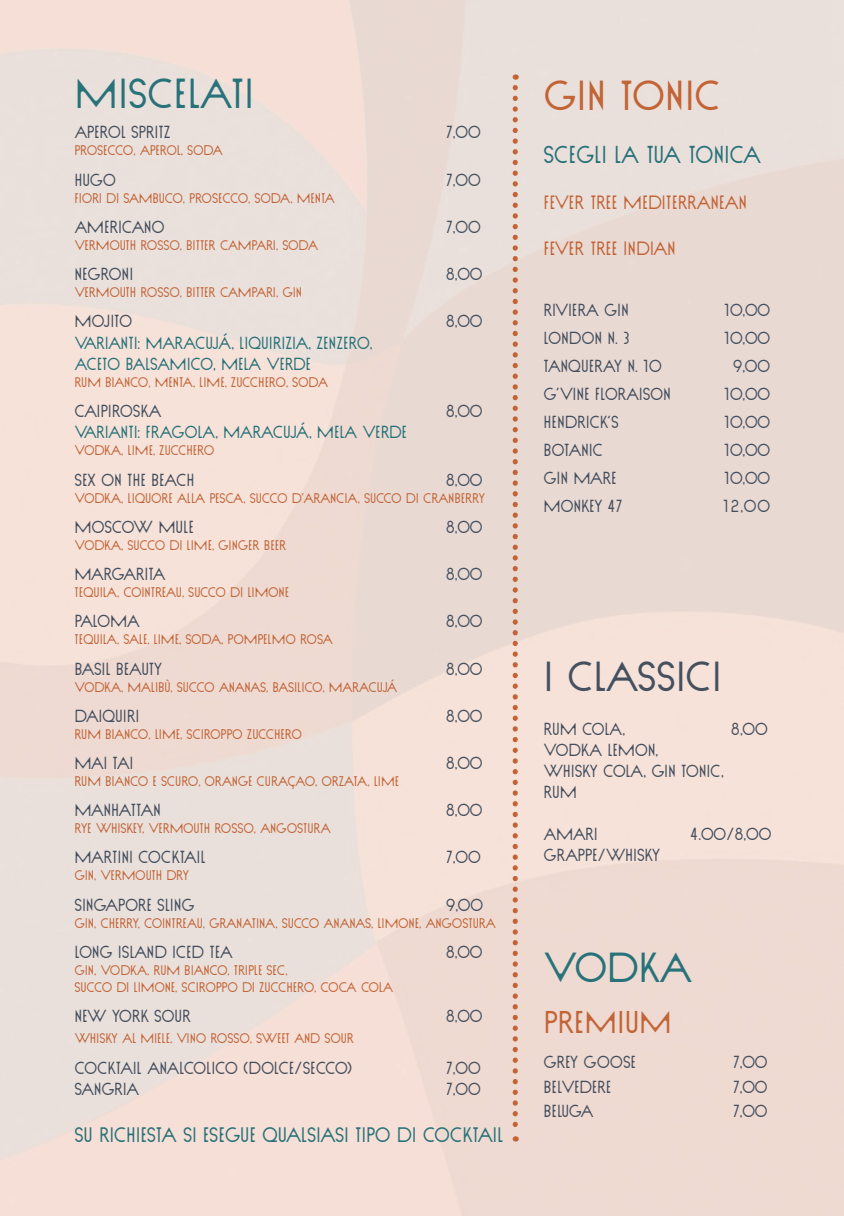
<style>
.page{position:relative;width:844px;height:1216px;background:#fff}
.page>*{position:absolute;margin:0;border:0;box-sizing:border-box;transform-origin:0 0}
.t1{font:42px "Sud";letter-spacing:-.015em;color:#287279}
.t2{font:42px "Sud";letter-spacing:-.02em;color:#45505f}
.t3{font:42px "Sud";letter-spacing:-.015em;color:#c26436}
.t4{font:31.5px "Sud";color:#c26436}
.t5{font:24.5px "Sud";letter-spacing:-.02em;color:#287279;scale:.95 1}
.t6{font:21px "Sud";letter-spacing:-.015em;color:#287279;scale:.95 1}
.t7{font:19.25px "Sud";letter-spacing:-.005em;color:#c26436;scale:.95 1}
.t8{font:17.5px/21px "Sud";letter-spacing:-.02em;color:#45505f;scale:.95 1}
.t9{font:17.5px/21.2px "Sud";letter-spacing:-.04em;color:#287279;scale:.95 1}
.t10{font:17.5px "Sud";letter-spacing:-.045em;color:#45505f;scale:.95 1}
.t11{font:14px/17px "Sud";letter-spacing:-.02em;color:#c26436;scale:.95 1}
.t12{font:14px "Sud";letter-spacing:-.045em;color:#c26436;scale:.95 1}
</style>
<div class="page">
<div style="left:0;top:0;width:843px;height:1215px;background:#eedfd6"></div>
<hr style="left:843px;top:0;width:1px;height:1215px;background:#f7e6df">
<svg style="left:512px;top:88px;width:5px;height:1053px"></svg>
<h1 class="t1" style="left:74px;top:69px;width:181px">MISCELATI</h1>
<p class="t8" style="left:74px;top:121px;width:103px">APEROL SPRITZ</p>
<p class="t8" style="left:445px;top:121px;width:38px">7,00</p>
<p class="t12" style="left:74px;top:142px;width:158px">PROSECCO, APEROL, SODA</p>
<p class="t8" style="left:74px;top:169px;width:45px">HUGO</p>
<p class="t8" style="left:445px;top:169px;width:38px">7,00</p>
<p class="t11" style="left:74px;top:189px;width:276px">FIORI DI SAMBUCO, PROSECCO, SODA, MENTA</p>
<p class="t8" style="left:74px;top:216px;width:96px">AMERICANO</p>
<p class="t8" style="left:445px;top:216px;width:38px">7,00</p>
<p class="t11" style="left:74px;top:236px;width:258px">VERMOUTH ROSSO, BITTER CAMPARI, SODA</p>
<p class="t8" style="left:74px;top:263px;width:63px">NEGRONI</p>
<p class="t8" style="left:445px;top:263px;width:40px">8,00</p>
<p class="t11" style="left:74px;top:283px;width:241px">VERMOUTH ROSSO, BITTER CAMPARI, GIN</p>
<p class="t8" style="left:74px;top:310px;width:62px">MOJITO</p>
<p class="t8" style="left:445px;top:310px;width:40px">8,00</p>
<p class="t9" style="left:74px;top:331px;width:315px">VARIANTI: MARACUJÁ, LIQUIRIZIA, ZENZERO,<br>ACETO BALSAMICO, MELA VERDE</p>
<p class="t11" style="left:74px;top:373px;width:268px">RUM BIANCO, MENTA, LIME, ZUCCHERO, SODA</p>
<p class="t8" style="left:74px;top:400px;width:93px">CAIPIROSKA</p>
<p class="t8" style="left:445px;top:400px;width:40px">8,00</p>
<p class="t9" style="left:74px;top:421px;width:351px">VARIANTI: FRAGOLA, MARACUJÁ, MELA VERDE</p>
<p class="t11" style="left:74px;top:441px;width:149px">VODKA, LIME, ZUCCHERO</p>
<p class="t8" style="left:74px;top:468px;width:128px">SEX ON THE BEACH</p>
<p class="t8" style="left:445px;top:468px;width:40px">8,00</p>
<p class="t11" style="left:74px;top:489px;width:434px">VODKA, LIQUORE ALLA PESCA, SUCCO D’ARANCIA, SUCCO DI CRANBERRY</p>
<p class="t8" style="left:74px;top:516px;width:127px">MOSCOW MULE</p>
<p class="t8" style="left:445px;top:516px;width:40px">8,00</p>
<p class="t11" style="left:74px;top:536px;width:224px">VODKA, SUCCO DI LIME, GINGER BEER</p>
<p class="t10" style="left:74px;top:563px;width:98px">MARGARITA</p>
<p class="t8" style="left:445px;top:563px;width:40px">8,00</p>
<p class="t11" style="left:74px;top:583px;width:227px">TEQUILA, COINTREAU, SUCCO DI LIMONE</p>
<p class="t8" style="left:74px;top:610px;width:70px">PALOMA</p>
<p class="t8" style="left:445px;top:610px;width:40px">8,00</p>
<p class="t11" style="left:74px;top:630px;width:274px">TEQUILA, SALE, LIME, SODA, POMPELMO ROSA</p>
<p class="t8" style="left:74px;top:657px;width:94px">BASIL BEAUTY</p>
<p class="t8" style="left:445px;top:657px;width:40px">8,00</p>
<p class="t12" style="left:74px;top:678px;width:341px">VODKA, MALIBÙ, SUCCO ANANAS, BASILICO, MARACUJÁ</p>
<p class="t8" style="left:74px;top:704px;width:70px">DAIQUIRI</p>
<p class="t8" style="left:445px;top:704px;width:40px">8,00</p>
<p class="t11" style="left:74px;top:725px;width:241px">RUM BIANCO, LIME, SCIROPPO ZUCCHERO</p>
<p class="t8" style="left:74px;top:752px;width:63px">MAI TAI</p>
<p class="t8" style="left:445px;top:752px;width:40px">8,00</p>
<p class="t11" style="left:74px;top:772px;width:343px">RUM BIANCO E SCURO, ORANGE CURAÇAO, ORZATA, LIME</p>
<p class="t10" style="left:74px;top:799px;width:92px">MANHATTAN</p>
<p class="t8" style="left:445px;top:799px;width:40px">8,00</p>
<p class="t11" style="left:74px;top:819px;width:271px">RYE WHISKEY, VERMOUTH ROSSO, ANGOSTURA</p>
<p class="t8" style="left:74px;top:846px;width:140px">MARTINI COCKTAIL</p>
<p class="t8" style="left:445px;top:846px;width:38px">7,00</p>
<p class="t11" style="left:74px;top:866px;width:122px">GIN, VERMOUTH DRY</p>
<p class="t8" style="left:74px;top:893px;width:128px">SINGAPORE SLING</p>
<p class="t8" style="left:445px;top:893px;width:41px">9,00</p>
<p class="t11" style="left:74px;top:914px;width:445px">GIN, CHERRY, COINTREAU, GRANATINA, SUCCO ANANAS, LIMONE, ANGOSTURA</p>
<p class="t8" style="left:74px;top:940px;width:168px">LONG ISLAND ICED TEA</p>
<p class="t8" style="left:445px;top:940px;width:40px">8,00</p>
<p class="t11" style="left:74px;top:961px;width:337px">GIN, VODKA, RUM BIANCO, TRIPLE SEC,<br>SUCCO DI LIMONE, SCIROPPO DI ZUCCHERO, COCA COLA</p>
<p class="t8" style="left:74px;top:1005px;width:124px">NEW YORK SOUR</p>
<p class="t8" style="left:445px;top:1005px;width:40px">8,00</p>
<p class="t11" style="left:74px;top:1029px;width:296px">WHISKY AL MIELE, VINO ROSSO, SWEET AND SOUR</p>
<p class="t8" style="left:74px;top:1056px;width:294px">COCKTAIL ANALCOLICO (DOLCE/SECCO)</p>
<p class="t8" style="left:445px;top:1056px;width:38px">7,00</p>
<p class="t10" style="left:74px;top:1078px;width:70px">SANGRIA</p>
<p class="t8" style="left:445px;top:1077px;width:38px">7,00</p>
<h3 class="t6" style="left:74px;top:1121px;width:453px">SU RICHIESTA SI ESEGUE QUALSIASI TIPO DI COCKTAIL</h3>
<h1 class="t3" style="left:543px;top:71px;width:179px">GIN TONIC</h1>
<h3 class="t5" style="left:543px;top:140px;width:231px">SCEGLI LA TUA TONICA</h3>
<h3 class="t7" style="left:543px;top:191px;width:215px">FEVER TREE MEDITERRANEAN</h3>
<h3 class="t7" style="left:543px;top:237px;width:140px">FEVER TREE INDIAN</h3>
<p class="t8" style="left:543px;top:298px;width:91px">RIVIERA GIN</p>
<p class="t8" style="left:723px;top:298px;width:50px">10,00</p>
<p class="t8" style="left:543px;top:326px;width:92px">LONDON N. 3</p>
<p class="t8" style="left:723px;top:326px;width:50px">10,00</p>
<p class="t8" style="left:543px;top:354px;width:126px">TANQUERAY N. 10</p>
<p class="t8" style="left:732px;top:354px;width:41px">9,00</p>
<p class="t8" style="left:543px;top:382px;width:135px">G’VINE FLORAISON</p>
<p class="t8" style="left:723px;top:382px;width:50px">10,00</p>
<p class="t8" style="left:543px;top:410px;width:81px">HENDRICK’S</p>
<p class="t8" style="left:723px;top:410px;width:50px">10,00</p>
<p class="t8" style="left:543px;top:438px;width:64px">BOTANIC</p>
<p class="t8" style="left:723px;top:438px;width:50px">10,00</p>
<p class="t8" style="left:543px;top:466px;width:78px">GIN MARE</p>
<p class="t8" style="left:723px;top:466px;width:50px">10,00</p>
<p class="t8" style="left:543px;top:494px;width:85px">MONKEY 47</p>
<p class="t8" style="left:723px;top:494px;width:51px">12,00</p>
<h1 class="t2" style="left:543px;top:651px;width:180px">I CLASSICI</h1>
<p class="t8" style="left:543px;top:717px;width:87px">RUM COLA,</p>
<p class="t8" style="left:730px;top:717px;width:40px">8,00</p>
<p class="t8" style="left:543px;top:738px;width:191px">VODKA LEMON,<br>WHISKY COLA, GIN TONIC,<br>RUM</p>
<p class="t8" style="left:543px;top:822px;width:58px">AMARI</p>
<p class="t8" style="left:690px;top:822px;width:87px">4.00/8,00</p>
<p class="t10" style="left:543px;top:844px;width:124px">GRAPPE/WHISKY</p>
<h1 class="t1" style="left:543px;top:942px;width:150px">VODKA</h1>
<h2 class="t4" style="left:543px;top:1002px;width:130px">PREMIUM</h2>
<p class="t8" style="left:543px;top:1050px;width:99px">GREY GOOSE</p>
<p class="t8" style="left:732px;top:1050px;width:38px">7,00</p>
<p class="t8" style="left:543px;top:1075px;width:73px">BELVEDERE</p>
<p class="t8" style="left:732px;top:1075px;width:38px">7,00</p>
<p class="t8" style="left:543px;top:1099px;width:54px">BELUGA</p>
<p class="t8" style="left:732px;top:1099px;width:38px">7,00</p>
</div>
